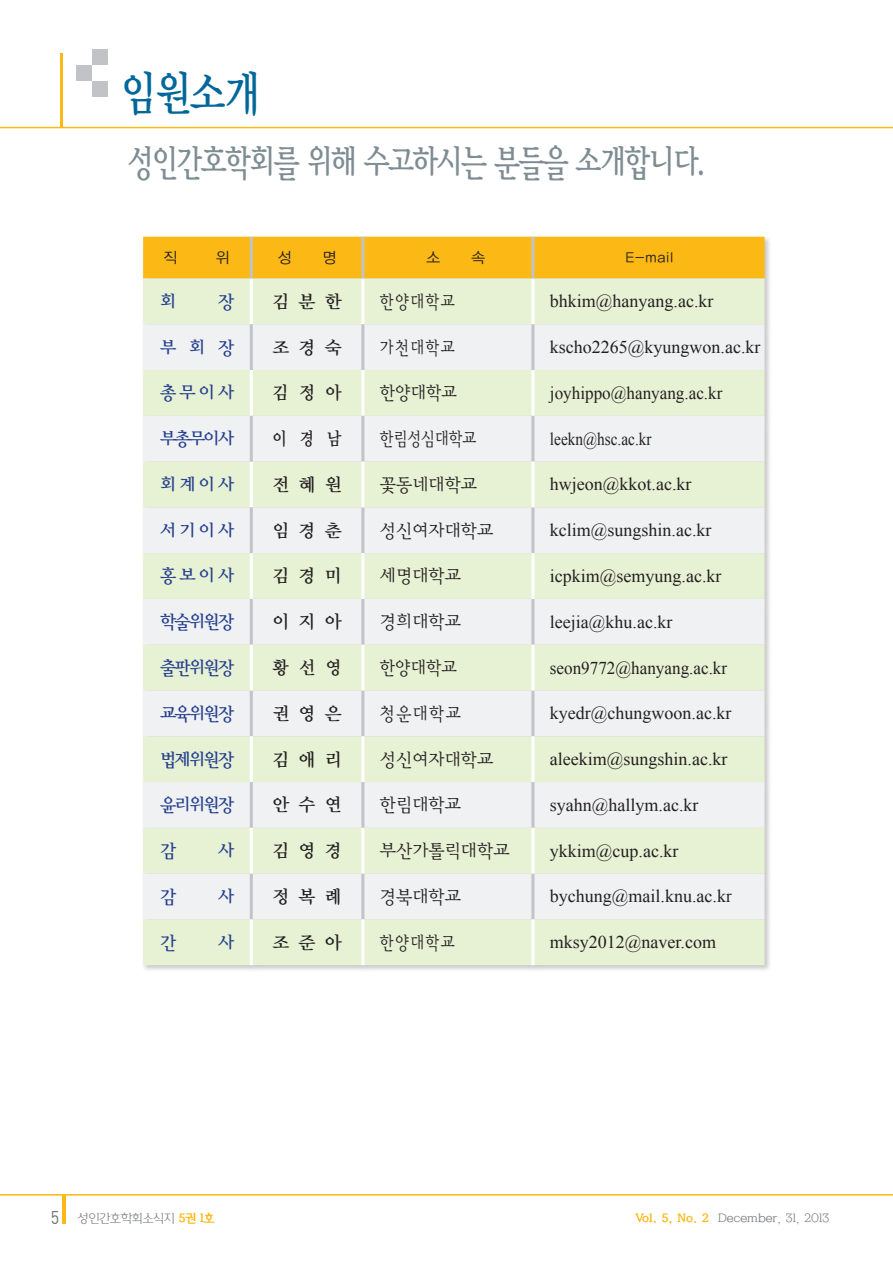
<style>
.page{position:relative;width:893px;height:1263px;background:#fff}
.page>*{position:absolute;margin:0;border:0;box-sizing:border-box;transform-origin:0 0}
.t1{font:48px "Y Mj O14";color:#016799;scale:.8 1}
.t2{font:36px "YDIY Mj O240";letter-spacing:-.055em;color:#7e8c93;scale:.8 1}
.t3{font:18px "Times New Roman";color:#231f20}
.t4{font:18px "YDIY Mj O240";letter-spacing:-.095em;color:#253f8e}
.t5{font:18px "YDIY Mj O230";color:#231f20}
.t6{font:18px "Times New Roman";color:#231f20;scale:.95 1}
.t7{font:18px "YDIY Mj O340";letter-spacing:.51em;color:#231f20}
.t8{font:18px "YDIY Mj O230";color:#231f20;scale:.86 1}
.t9{font:18px "Times New Roman";color:#231f20;scale:.85 1}
.t10{font:18px "YDIY Mj O230";color:#231f20;scale:.95 1}
.t11{font:18px "YDIY Mj O230";color:#231f20;scale:.85 1}
.t12{font:18px "YDIY Mj O340";letter-spacing:.51em;color:#231f20;scale:.95 1}
.t13{font:18px "YDIY Mj O230";color:#231f20;scale:.93 1}
.t14{font:18px "YDIY Mj O340";letter-spacing:.51em;color:#231f20;scale:.85 1}
.t15{font:15px "YDIYGO120 KSCPC EUC H";color:#231f20}
.t16{font:12px "YDI Soma L KS Cpc EUC H";letter-spacing:-.05em;color:#808285}
.t17{font:12px "YDI Soma L KS Cpc EUC H";letter-spacing:-.1em;color:#808285}
.s1{font-family:"Dinreg";font-size:18px;color:#6c6d70}
.s2{font-family:"YDI Soma M KS Cpc EUC H";color:#fcb814}
</style>
<div class="page">
<hr style="left:0;top:127px;width:893px;height:1px;background:#fcb814">
<hr style="left:0;top:1194px;width:893px;height:1px;background:#fcb814">
<div style="left:92px;top:50px;width:16px;height:15px;background:#c0c4c6"></div>
<div style="left:77px;top:65px;width:15px;height:16px;background:#c0c4c6"></div>
<div style="left:92px;top:81px;width:16px;height:15px;background:#c0c4c6"></div>
<div style="left:142px;top:235px;width:671px;height:834px;background:#231f20;opacity:.25"></div>
<div style="left:143px;top:237px;width:622px;height:41px;background:#fcb814"></div>
<div style="left:143px;top:278px;width:622px;height:687px;background:#e7f1d4"></div>
<svg style="left:143px;top:324px;width:622px;height:595px;fill:#f0f1f2"></svg>
<hr style="left:250px;top:278px;width:3px;height:46px;background:#fff">
<hr style="left:361px;top:278px;width:3px;height:46px;background:#fff">
<hr style="left:531px;top:278px;width:3px;height:46px;background:#fff">
<hr style="left:250px;top:370px;width:3px;height:46px;background:#fff">
<hr style="left:361px;top:370px;width:3px;height:46px;background:#fff">
<hr style="left:531px;top:370px;width:3px;height:46px;background:#fff">
<hr style="left:250px;top:324px;width:3px;height:46px;background:#c0c4c6">
<hr style="left:361px;top:324px;width:3px;height:46px;background:#c0c4c6">
<hr style="left:531px;top:324px;width:3px;height:46px;background:#c0c4c6">
<hr style="left:361px;top:416px;width:3px;height:46px;background:#c0c4c6">
<hr style="left:250px;top:462px;width:3px;height:45px;background:#fff">
<hr style="left:361px;top:507px;width:3px;height:46px;background:#c0c4c6">
<hr style="left:361px;top:599px;width:3px;height:46px;background:#c0c4c6">
<hr style="left:361px;top:690px;width:3px;height:46px;background:#c0c4c6">
<hr style="left:361px;top:782px;width:3px;height:46px;background:#c0c4c6">
<hr style="left:361px;top:873px;width:3px;height:46px;background:#c0c4c6">
<hr style="left:250px;top:416px;width:3px;height:46px;background:#c0c4c6">
<hr style="left:250px;top:507px;width:3px;height:46px;background:#c0c4c6">
<hr style="left:250px;top:599px;width:3px;height:46px;background:#c0c4c6">
<hr style="left:250px;top:690px;width:3px;height:46px;background:#c0c4c6">
<hr style="left:250px;top:782px;width:3px;height:46px;background:#c0c4c6">
<hr style="left:250px;top:873px;width:3px;height:46px;background:#c0c4c6">
<hr style="left:531px;top:416px;width:3px;height:46px;background:#c0c4c6">
<hr style="left:531px;top:507px;width:3px;height:46px;background:#c0c4c6">
<hr style="left:531px;top:599px;width:3px;height:46px;background:#c0c4c6">
<hr style="left:531px;top:690px;width:3px;height:46px;background:#c0c4c6">
<hr style="left:531px;top:782px;width:3px;height:46px;background:#c0c4c6">
<hr style="left:531px;top:873px;width:3px;height:46px;background:#c0c4c6">
<hr style="left:250px;top:553px;width:3px;height:46px;background:#fff">
<hr style="left:250px;top:645px;width:3px;height:45px;background:#fff">
<hr style="left:250px;top:736px;width:3px;height:46px;background:#fff">
<hr style="left:250px;top:828px;width:3px;height:45px;background:#fff">
<hr style="left:250px;top:919px;width:3px;height:46px;background:#fff">
<hr style="left:361px;top:462px;width:3px;height:45px;background:#fff">
<hr style="left:531px;top:462px;width:3px;height:45px;background:#fff">
<hr style="left:361px;top:553px;width:3px;height:46px;background:#fff">
<hr style="left:531px;top:553px;width:3px;height:46px;background:#fff">
<hr style="left:361px;top:645px;width:3px;height:45px;background:#fff">
<hr style="left:531px;top:645px;width:3px;height:45px;background:#fff">
<hr style="left:361px;top:736px;width:3px;height:46px;background:#fff">
<hr style="left:531px;top:736px;width:3px;height:46px;background:#fff">
<hr style="left:361px;top:828px;width:3px;height:45px;background:#fff">
<hr style="left:531px;top:828px;width:3px;height:45px;background:#fff">
<hr style="left:361px;top:919px;width:3px;height:46px;background:#fff">
<hr style="left:531px;top:919px;width:3px;height:46px;background:#fff">
<hr style="left:250px;top:237px;width:3px;height:41px;background:#c0c4c6">
<hr style="left:361px;top:237px;width:3px;height:41px;background:#c0c4c6">
<hr style="left:531px;top:237px;width:3px;height:41px;background:#c0c4c6">
<hr style="left:62px;top:1195px;width:4px;height:29px;background:#fcb814">
<hr style="left:60px;top:53px;width:3px;height:75px;background:#fcb814">
<h1 class="t1" style="left:119px;top:69px;width:179px">임원소개</h1>
<h2 class="t2" style="left:128px;top:144px;width:725px">성인간호학회를 위해 수고하시는 분들을 소개합니다.</h2>
<p class="t15" style="left:163px;top:249px;width:16px">직</p>
<p class="t15" style="left:215px;top:249px;width:16px">위</p>
<p class="t15" style="left:277px;top:249px;width:16px">성</p>
<p class="t15" style="left:322px;top:249px;width:16px">명</p>
<p class="t15" style="left:426px;top:249px;width:16px">소</p>
<p class="t15" style="left:471px;top:249px;width:16px">속</p>
<p class="t15" style="left:625px;top:249px;width:50px">E-mail</p>
<p class="t4" style="left:160px;top:292px;width:18px">회</p>
<p class="t4" style="left:218px;top:292px;width:18px">장</p>
<p class="t7" style="left:273px;top:292px;width:71px">김분한</p>
<p class="t8" style="left:380px;top:292px;width:88px">한양대학교</p>
<p class="t3" style="left:550px;top:289px;width:165px">bhkim@hanyang.ac.kr</p>
<p class="t4" style="left:160px;top:338px;width:76px">부 회 장</p>
<p class="t7" style="left:273px;top:338px;width:71px">조경숙</p>
<p class="t8" style="left:380px;top:338px;width:88px">가천대학교</p>
<p class="t3" style="left:550px;top:335px;width:212px">kscho2265@kyungwon.ac.kr</p>
<p class="t4" style="left:160px;top:384px;width:76px">총무이사</p>
<p class="t12" style="left:273px;top:384px;width:74px">김정아</p>
<p class="t10" style="left:380px;top:384px;width:82px">한양대학교</p>
<p class="t6" style="left:550px;top:381px;width:183px">joyhippo@hanyang.ac.kr</p>
<p class="t4" style="left:160px;top:429px;width:76px">부총무이사</p>
<p class="t14" style="left:273px;top:430px;width:83px">이경남</p>
<p class="t11" style="left:380px;top:430px;width:115px">한림성심대학교</p>
<p class="t9" style="left:550px;top:426px;width:121px">leekn@hsc.ac.kr</p>
<p class="t4" style="left:160px;top:475px;width:76px">회계이사</p>
<p class="t7" style="left:273px;top:475px;width:71px">전혜원</p>
<p class="t5" style="left:380px;top:475px;width:99px">꽃동네대학교</p>
<p class="t3" style="left:550px;top:472px;width:143px">hwjeon@kkot.ac.kr</p>
<p class="t4" style="left:160px;top:521px;width:76px">서기이사</p>
<p class="t7" style="left:273px;top:521px;width:71px">임경춘</p>
<p class="t5" style="left:380px;top:521px;width:115px">성신여자대학교</p>
<p class="t3" style="left:550px;top:518px;width:163px">kclim@sungshin.ac.kr</p>
<p class="t4" style="left:160px;top:567px;width:76px">홍보이사</p>
<p class="t7" style="left:273px;top:567px;width:71px">김경미</p>
<p class="t5" style="left:380px;top:567px;width:82px">세명대학교</p>
<p class="t3" style="left:550px;top:564px;width:173px">icpkim@semyung.ac.kr</p>
<p class="t4" style="left:160px;top:613px;width:76px">학술위원장</p>
<p class="t7" style="left:273px;top:613px;width:71px">이지아</p>
<p class="t5" style="left:380px;top:613px;width:82px">경희대학교</p>
<p class="t3" style="left:550px;top:610px;width:124px">leejia@khu.ac.kr</p>
<p class="t4" style="left:160px;top:658px;width:76px">출판위원장</p>
<p class="t12" style="left:273px;top:658px;width:74px">황선영</p>
<p class="t10" style="left:380px;top:658px;width:82px">한양대학교</p>
<p class="t6" style="left:550px;top:655px;width:188px">seon9772@hanyang.ac.kr</p>
<p class="t4" style="left:160px;top:704px;width:76px">교육위원장</p>
<p class="t7" style="left:273px;top:704px;width:71px">권영은</p>
<p class="t13" style="left:380px;top:704px;width:88px">청운대학교</p>
<p class="t3" style="left:550px;top:701px;width:183px">kyedr@chungwoon.ac.kr</p>
<p class="t4" style="left:160px;top:750px;width:76px">법제위원장</p>
<p class="t7" style="left:273px;top:750px;width:71px">김애리</p>
<p class="t5" style="left:380px;top:750px;width:115px">성신여자대학교</p>
<p class="t3" style="left:550px;top:747px;width:179px">aleekim@sungshin.ac.kr</p>
<p class="t4" style="left:160px;top:796px;width:76px">윤리위원장</p>
<p class="t7" style="left:273px;top:796px;width:71px">안수연</p>
<p class="t5" style="left:380px;top:796px;width:82px">한림대학교</p>
<p class="t3" style="left:550px;top:793px;width:150px">syahn@hallym.ac.kr</p>
<p class="t4" style="left:160px;top:841px;width:18px">감</p>
<p class="t4" style="left:218px;top:841px;width:18px">사</p>
<p class="t7" style="left:273px;top:841px;width:71px">김영경</p>
<p class="t5" style="left:380px;top:841px;width:131px">부산가톨릭대학교</p>
<p class="t3" style="left:550px;top:838px;width:130px">ykkim@cup.ac.kr</p>
<p class="t4" style="left:160px;top:887px;width:18px">감</p>
<p class="t4" style="left:218px;top:887px;width:18px">사</p>
<p class="t7" style="left:273px;top:887px;width:71px">정복례</p>
<p class="t5" style="left:380px;top:887px;width:82px">경북대학교</p>
<p class="t3" style="left:550px;top:884px;width:183px">bychung@mail.knu.ac.kr</p>
<p class="t4" style="left:160px;top:933px;width:18px">간</p>
<p class="t4" style="left:218px;top:933px;width:18px">사</p>
<p class="t7" style="left:273px;top:933px;width:71px">조준아</p>
<p class="t8" style="left:380px;top:933px;width:88px">한양대학교</p>
<p class="t3" style="left:550px;top:930px;width:168px">mksy2012@naver.com</p>
<p class="t17" style="left:51px;top:1211px;width:166px"><span class="s1">5</span> 성인간호학회소식지 <span class="s2">5권 1호</span></p>
<p class="t16" style="left:635px;top:1211px;width:196px"><span class="s2">Vol. 5, No. 2</span> December, 31, 2013</p>
</div>
